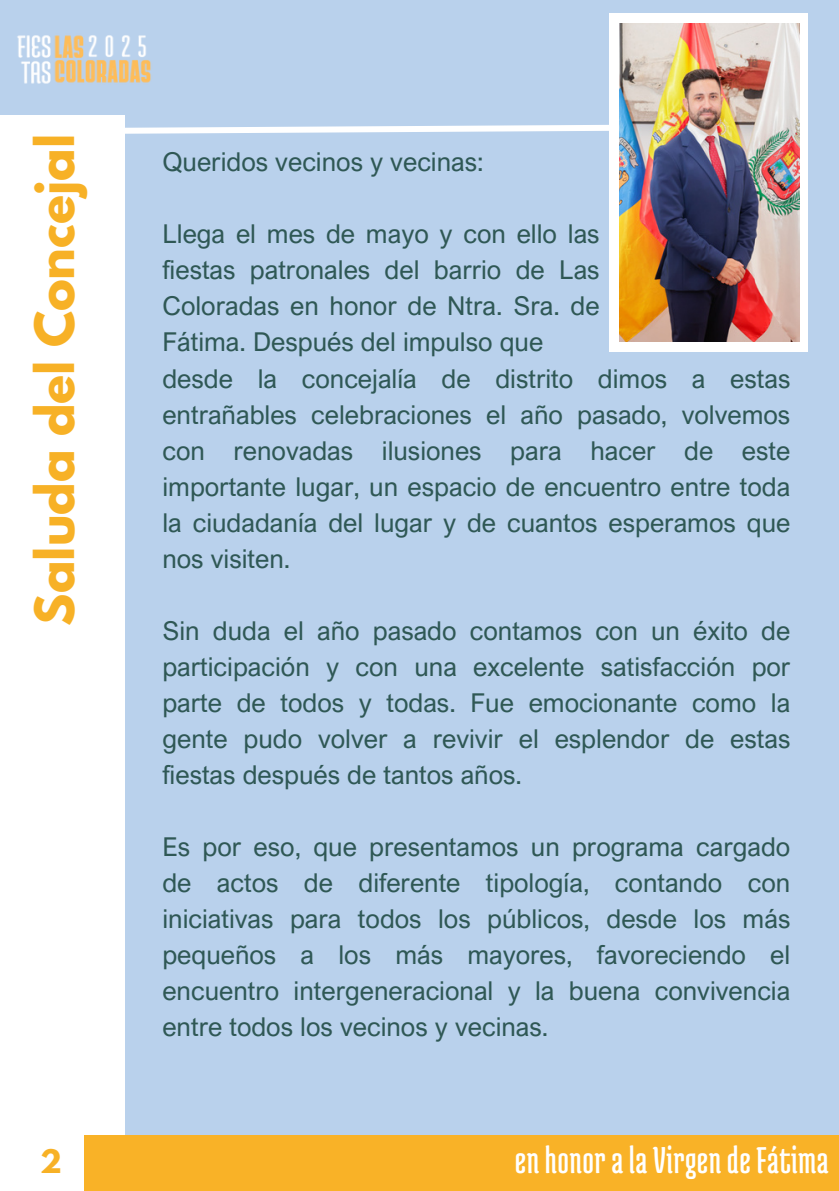
<style>
.page{position:relative;width:839px;height:1191px;background:#fff}
.page>*{position:absolute;margin:0;border:0;box-sizing:border-box;transform-origin:0 0}
.t1{font:700 48px "League Spartan";color:#f7b126}
.t2{font:39.8px "Medula One";letter-spacing:.01em;color:#fff}
.t3{font:700 28.8px "League Spartan";color:#f7b126}
.t4{font:26px/36px "Arial Nova";color:#2f5855;text-align:justify}
</style>
<div class="page">
<div style="left:0;top:0;width:838px;height:1191px;background:#b9d1ec"></div>
<div style="left:0;top:115px;width:124px;height:1076px;background:#fff"></div>
<div style="left:84px;top:1136px;width:754px;height:55px;background:#f9b227"></div>
<div style="left:609px;top:14px;width:199px;height:338px;background:#fff"></div>
<img style="left:619px;top:23px;width:180px;height:318px">
<svg style="left:124px;top:122px;width:501px;height:15px"></svg>
<img style="left:17px;top:35px;width:137px;height:95px">
<p class="t1" style="left:31px;top:626px;width:493px;rotate:-90deg">Saluda del Concejal</p>
<p class="t3" style="left:40px;top:1147px;width:23px">2</p>
<p class="t4" style="left:162px;top:144px;width:323px">Queridos vecinos y vecinas:</p>
<p class="t4" style="left:162px;top:216px;width:438px">Llega el mes de mayo y con ello las fiestas patronales del barrio de Las Coloradas en honor de Ntra. Sra. de Fátima. Después del impulso que</p>
<p class="t4" style="left:162px;top:360px;width:629px">desde la concejalía de distrito dimos a estas entrañables celebraciones el año pasado, volvemos con renovadas ilusiones para hacer de este importante lugar, un espacio de encuentro entre toda la ciudadanía del lugar y de cuantos esperamos que nos visiten.</p>
<h1 class="t4" style="left:162px;top:612px;width:629px">Sin duda el año pasado contamos con un éxito de participación y con una excelente satisfacción por parte de todos y todas. Fue emocionante como la gente pudo volver a revivir el esplendor de estas fiestas después de tantos años.</h1>
<p class="t4" style="left:162px;top:828px;width:629px">Es por eso, que presentamos un programa cargado de actos de diferente tipología, contando con iniciativas para todos los públicos, desde los más pequeños a los más mayores, favoreciendo el encuentro intergeneracional y la buena convivencia entre todos los vecinos y vecinas.</p>
<p class="t2" style="left:515px;top:1139px;width:315px">enhonoralaVirgende Fátima</p>
</div>
